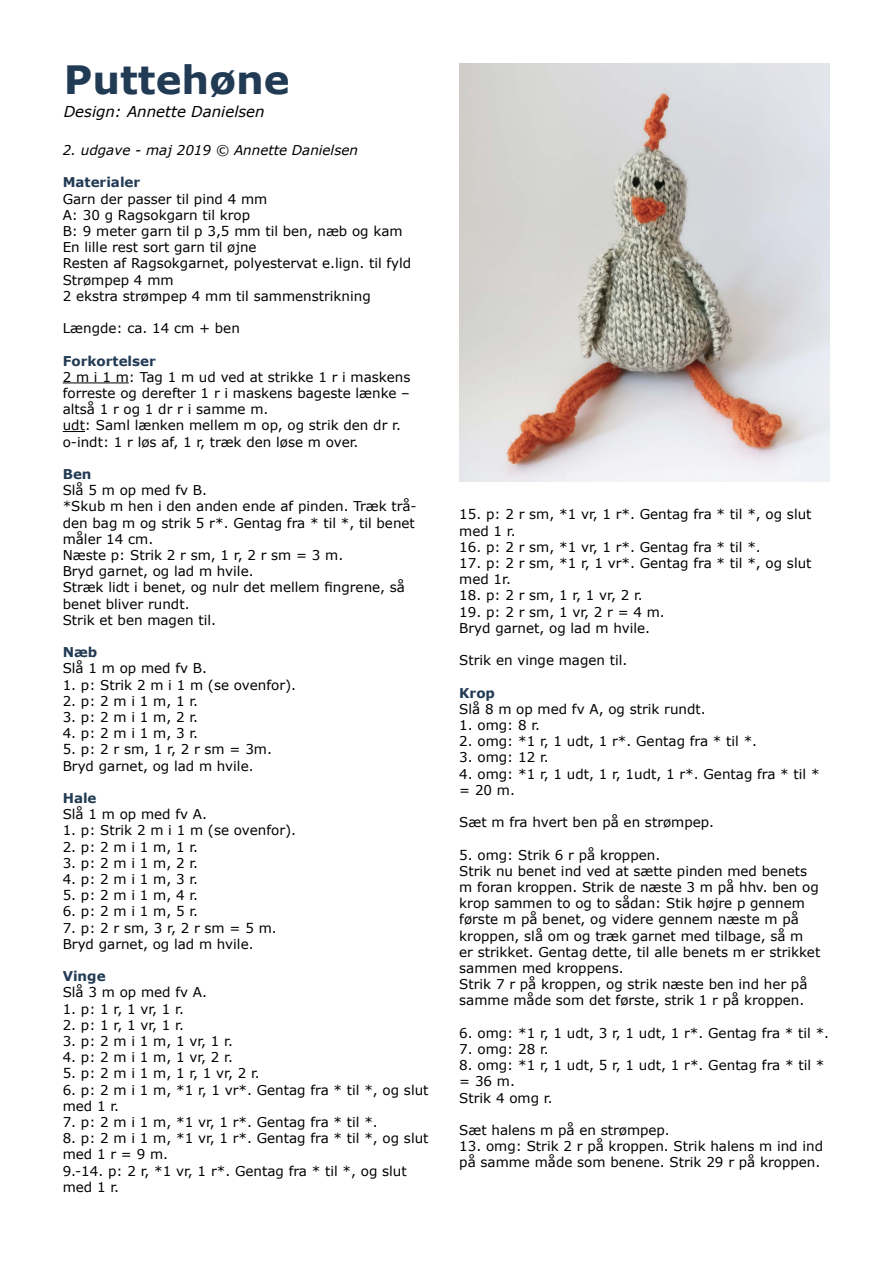
<style>
.page{position:relative;width:893px;height:1263px;background:#fff}
.page>*{position:absolute;margin:0;border:0;box-sizing:border-box;transform-origin:0 0}
.t1{font:700 39px "Verdana";color:#223b54}
.t2{font:italic 15px "Verdana";color:#000}
.t3{font:13.5px/16.2px "Verdana";color:#000}
.t4{font:700 13.5px "Verdana";color:#223b54}
.t5{font:italic 13.5px "Verdana";color:#000}
</style>
<div class="page">
<hr style="left:63px;top:382px;width:66px;height:1px;background:#000">
<svg style="left:63px;top:431px;width:22px;height:1px"></svg>
<img style="left:459px;top:64px;width:370px;height:418px">
<h1 class="t1" style="left:64px;top:52px;width:228px">Puttehøne</h1>
<p class="t2" style="left:64px;top:102px;width:202px">Design: Annette Danielsen</p>
<p class="t5" style="left:63px;top:141px;width:297px">2. udgave - maj 2019 © Annette Danielsen</p>
<p class="t4" style="left:63px;top:173px;width:79px">Materialer</p>
<p class="t3" style="left:63px;top:190px;width:350px">Garn der passer til pind 4 mm<br>A: 30 g Ragsokgarn til krop<br>B: 9 meter garn til p 3,5 mm til ben, næb og kam En lille rest sort garn til øjne<br>Resten af Ragsokgarnet, polyestervat e.lign. til fyld Strømpep 4 mm<br>2 ekstra strømpep 4 mm til sammenstrikning</p>
<p class="t3" style="left:63px;top:320px;width:179px">Længde: ca. 14 cm + ben</p>
<p class="t4" style="left:63px;top:351px;width:95px">Forkortelser</p>
<p class="t3" style="left:63px;top:369px;width:349px">2 m i 1 m: Tag 1 m ud ved at strikke 1 r i maskens forreste og derefter 1 r i maskens bageste lænke – altså 1 r og 1 dr r i samme m.<br>udt: Saml lænken mellem m op, og strik den dr r. o-indt: 1 r løs af, 1 r, træk den løse m over.</p>
<p class="t4" style="left:63px;top:464px;width:30px">Ben</p>
<p class="t3" style="left:63px;top:482px;width:355px">Slå 5 m op med fv B.<br>*Skub m hen i den anden ende af pinden. Træk trå&shy;den bag m og strik 5 r*. Gentag fra * til *, til benet måler 14 cm.<br>Næste p: Strik 2 r sm, 1 r, 2 r sm = 3 m.<br>Bryd garnet, og lad m hvile.<br>Stræk lidt i benet, og nulr det mellem fingrene, så benet bliver rundt.<br>Strik et ben magen til.</p>
<p class="t4" style="left:63px;top:643px;width:36px">Næb</p>
<p class="t3" style="left:63px;top:660px;width:146px">Slå 1 m op med fv B.</p>
<p class="t3" style="left:63px;top:676px;width:235px">1. p: Strik 2 m i 1 m (se ovenfor).</p>
<p class="t3" style="left:63px;top:693px;width:137px">2. p: 2 m i 1 m, 1 r.</p>
<p class="t3" style="left:63px;top:709px;width:137px">3. p: 2 m i 1 m, 2 r.</p>
<p class="t3" style="left:63px;top:725px;width:137px">4. p: 2 m i 1 m, 3 r.</p>
<p class="t3" style="left:63px;top:741px;width:211px">5. p: 2 r sm, 1 r, 2 r sm = 3m.<br>Bryd garnet, og lad m hvile.</p>
<p class="t4" style="left:63px;top:788px;width:35px">Hale</p>
<p class="t3" style="left:63px;top:806px;width:146px">Slå 1 m op med fv A.</p>
<p class="t3" style="left:63px;top:822px;width:235px">1. p: Strik 2 m i 1 m (se ovenfor).</p>
<p class="t3" style="left:63px;top:838px;width:137px">2. p: 2 m i 1 m, 1 r.</p>
<p class="t3" style="left:63px;top:855px;width:137px">3. p: 2 m i 1 m, 2 r.</p>
<p class="t3" style="left:63px;top:871px;width:137px">4. p: 2 m i 1 m, 3 r.</p>
<p class="t3" style="left:63px;top:887px;width:137px">5. p: 2 m i 1 m, 4 r.</p>
<p class="t3" style="left:63px;top:903px;width:137px">6. p: 2 m i 1 m, 5 r.</p>
<p class="t3" style="left:63px;top:919px;width:215px">7. p: 2 r sm, 3 r, 2 r sm = 5 m.<br>Bryd garnet, og lad m hvile.</p>
<p class="t4" style="left:63px;top:967px;width:44px">Vinge</p>
<p class="t3" style="left:63px;top:984px;width:146px">Slå 3 m op med fv A.</p>
<p class="t3" style="left:63px;top:1000px;width:123px">1. p: 1 r, 1 vr, 1 r.</p>
<p class="t3" style="left:63px;top:1017px;width:123px">2. p: 1 r, 1 vr, 1 r.</p>
<p class="t3" style="left:63px;top:1033px;width:172px">3. p: 2 m i 1 m, 1 vr, 1 r.</p>
<p class="t3" style="left:63px;top:1049px;width:172px">4. p: 2 m i 1 m, 1 vr, 2 r.</p>
<p class="t3" style="left:63px;top:1065px;width:199px">5. p: 2 m i 1 m, 1 r, 1 vr, 2 r.</p>
<p class="t3" style="left:63px;top:1081px;width:367px">6. p: 2 m i 1 m, *1 r, 1 vr*. Gentag fra * til *, og slut med 1 r.</p>
<p class="t3" style="left:63px;top:1114px;width:317px">7. p: 2 m i 1 m, *1 vr, 1 r*. Gentag fra * til *.</p>
<p class="t3" style="left:63px;top:1130px;width:367px">8. p: 2 m i 1 m, *1 vr, 1 r*. Gentag fra * til *, og slut med 1 r = 9 m.<br>9.-14. p: 2 r, *1 vr, 1 r*. Gentag fra * til *, og slut med 1 r.</p>
<p class="t3" style="left:459px;top:506px;width:354px">15. p: 2 r sm, *1 vr, 1 r*. Gentag fra * til *, og slut med 1 r.</p>
<p class="t3" style="left:459px;top:539px;width:303px">16. p: 2 r sm, *1 vr, 1 r*. Gentag fra * til *.</p>
<p class="t3" style="left:459px;top:555px;width:354px">17. p: 2 r sm, *1 r, 1 vr*. Gentag fra * til *, og slut med 1r.</p>
<p class="t3" style="left:459px;top:587px;width:185px">18. p: 2 r sm, 1 r, 1 vr, 2 r.</p>
<p class="t3" style="left:459px;top:603px;width:207px">19. p: 2 r sm, 1 vr, 2 r = 4 m.<br>Bryd garnet, og lad m hvile.</p>
<p class="t3" style="left:459px;top:652px;width:170px">Strik en vinge magen til.</p>
<p class="t4" style="left:459px;top:683px;width:37px">Krop</p>
<p class="t3" style="left:459px;top:701px;width:248px">Slå 8 m op med fv A, og strik rundt.</p>
<p class="t3" style="left:459px;top:717px;width:82px">1. omg: 8 r.</p>
<p class="t3" style="left:459px;top:733px;width:299px">2. omg: *1 r, 1 udt, 1 r*. Gentag fra * til *.</p>
<p class="t3" style="left:459px;top:749px;width:91px">3. omg: 12 r.</p>
<p class="t3" style="left:459px;top:765px;width:362px">4. omg: *1 r, 1 udt, 1 r, 1udt, 1 r*. Gentag fra * til * = 20 m.</p>
<p class="t3" style="left:459px;top:814px;width:256px">Sæt m fra hvert ben på en strømpep.</p>
<p class="t3" style="left:459px;top:846px;width:363px">5. omg: Strik 6 r på kroppen.<br>Strik nu benet ind ved at sætte pinden med benets m foran kroppen. Strik de næste 3 m på hhv. ben og krop sammen to og to sådan: Stik højre p gennem første m på benet, og videre gennem næste m på kroppen, slå om og træk garnet med tilbage, så m er strikket. Gentag dette, til alle benets m er strikket sammen med kroppens.<br>Strik 7 r på kroppen, og strik næste ben ind her på samme måde som det første, strik 1 r på kroppen.</p>
<p class="t3" style="left:459px;top:1025px;width:371px">6. omg: *1 r, 1 udt, 3 r, 1 udt, 1 r*. Gentag fra * til *.</p>
<p class="t3" style="left:459px;top:1041px;width:91px">7. omg: 28 r.</p>
<p class="t3" style="left:459px;top:1057px;width:367px">8. omg: *1 r, 1 udt, 5 r, 1 udt, 1 r*. Gentag fra * til * = 36 m.<br>Strik 4 omg r.</p>
<p class="t3" style="left:459px;top:1122px;width:212px">Sæt halens m på en strømpep.</p>
<p class="t3" style="left:459px;top:1138px;width:365px">13. omg: Strik 2 r på kroppen. Strik halens m ind ind på samme måde som benene. Strik 29 r på kroppen.</p>
</div>
